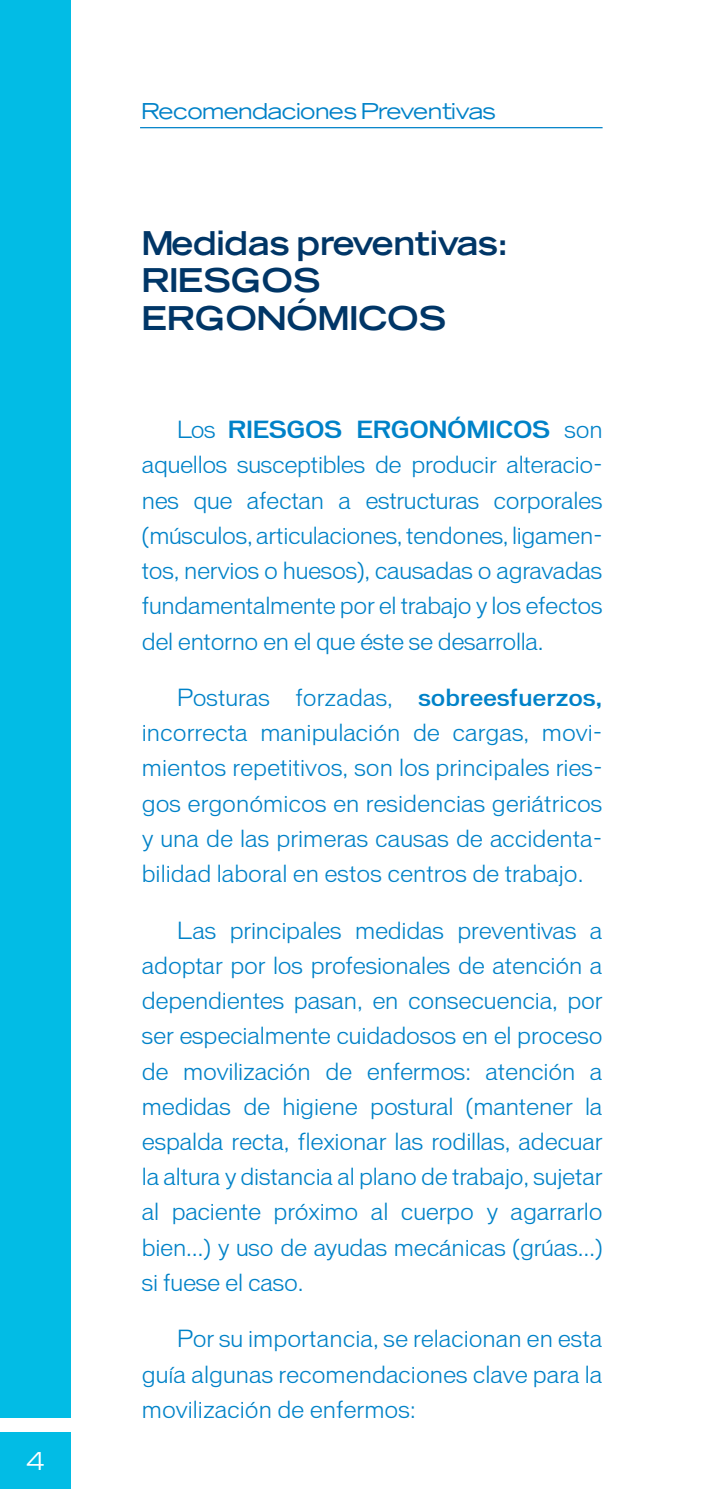
<style>
.page{position:relative;width:709px;height:1489px;background:#fff}
.page>*{position:absolute;margin:0;border:0;box-sizing:border-box;transform-origin:0 0}
.t1{font:700 expanded 30px/37.5px "OPTI Tomaso";color:#003667}
.t2{font:100 22.5px/35.2px "Vonnes";letter-spacing:-.01em;color:#0082c8;text-align:justify}
.t3{font:expanded 22.5px "OPTI Tomaso";color:#fff}
.t4{font:expanded 20px "OPTI Tomaso";letter-spacing:.005em;color:#0082c8}
.s1{font-weight:500}
</style>
<div class="page">
<div style="left:0;top:0;width:71px;height:1417px;background:#02bce5"></div>
<div style="left:0;top:1432px;width:71px;height:56px;background:#02bce5"></div>
<hr style="left:140px;top:127px;width:462px;height:1px;background:#0082c8">
<p class="t3" style="left:26px;top:1444px;width:21px">4</p>
<p class="t4" style="left:142px;top:97px;width:355px">Recomendaciones Preventivas</p>
<h1 class="t1" style="left:142px;top:222px;width:366px">Medidas preventivas:<br>RIESGOS<br>ERGONÓMICOS</h1>
<p class="t2" style="left:142px;top:412px;width:462px;text-indent:35px">Los <span class="s1">RIESGOS ERGONÓMICOS</span> son aquellos susceptibles de producir alteracio&shy;nes que afectan a estructuras corporales (músculos, articulaciones, tendones, ligamen&shy;tos, nervios o huesos), causadas o agravadas fundamentalmente por el trabajo y los efectos del entorno en el que éste se desarrolla.</p>
<p class="t2" style="left:142px;top:680px;width:462px;text-indent:35px">Posturas forzadas, <span class="s1">sobreesfuerzos, </span>incorrecta manipulación de cargas, movi&shy;mientos repetitivos, son los principales ries&shy;gos ergonómicos en residencias geriátricos y una de las primeras causas de accidenta&shy;bilidad laboral en estos centros de trabajo.</p>
<p class="t2" style="left:142px;top:912px;width:462px;text-indent:35px">Las principales medidas preventivas a adoptar por los profesionales de atención a dependientes pasan, en consecuencia, por ser especialmente cuidadosos en el proceso de movilización de enfermos: atención a medidas de higiene postural (mantener la espalda recta, flexionar las rodillas, adecuar la altura y distancia al plano de trabajo, sujetar al paciente próximo al cuerpo y agarrarlo bien…) y uso de ayudas mecánicas (grúas…) si fuese el caso.</p>
<p class="t2" style="left:142px;top:1321px;width:462px;text-indent:35px">Por su importancia, se relacionan en esta guía algunas recomendaciones clave para la movilización de enfermos:</p>
</div>
